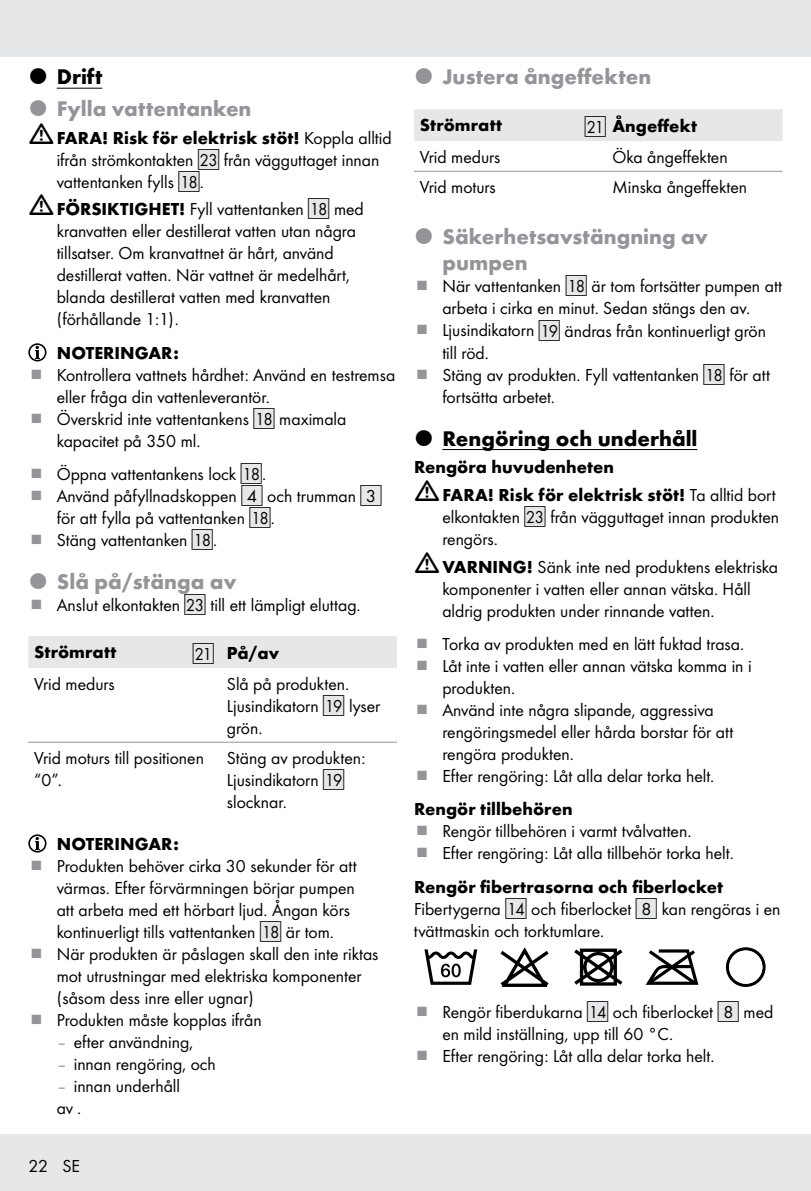
<style>
.page{position:relative;width:811px;height:1191px;background:#fff}
.page>*{position:absolute;margin:0;border:0;box-sizing:border-box;transform-origin:0 0}
.t1{font:700 22px/26px "Futura";color:#939598}
.t2{font:700 22px "Futura";color:#000}
.t3{font:18px/22px "Futura Boo";color:#000}
.t4{font:700 18px/27.6px "Futura";color:#000}
.s1{font-family:"Futura Boo";font-weight:400}
.s2{font-family:"IMP Lidl Num Box";font-size:15.8px;color:#e6e7e8}
.s3{font-family:"IMP Lidl Num Box";font-size:15.8px}
.s4{font-family:"Futura";font-weight:700}
.s5{font-family:"IMP Lidl Num Box";font-weight:400;font-size:15.8px;color:#e6e7e8}
.s6{font-family:"IMP Lidl Num Box";font-weight:400;font-size:15.8px}
.s7{color:#939598}
</style>
<div class="page">
<div style="left:0;top:1134px;width:811px;height:57px;background:#e6e7e8"></div>
<div style="left:0;top:0;width:811px;height:57px;background:#e6e7e8"></div>
<hr style="left:57px;top:88px;width:45px;height:1px;background:#000">
<svg style="left:29px;top:344px;width:17px;height:17px"></svg>
<div style="left:28px;top:343px;width:18px;height:18px;border:2px solid #000;border-radius:50%"></div>
<svg style="left:35px;top:346px;width:5px;height:13px"></svg>
<div style="left:28px;top:636px;width:369px;height:32px;background:#e6e7e8"></div>
<hr style="left:28px;top:741px;width:159px;height:1px;background:#939598">
<hr style="left:187px;top:741px;width:34px;height:1px;background:#939598">
<hr style="left:221px;top:741px;width:176px;height:1px;background:#939598">
<svg style="left:29px;top:835px;width:17px;height:16px"></svg>
<div style="left:28px;top:834px;width:18px;height:18px;border:2px solid #000;border-radius:50%"></div>
<svg style="left:35px;top:837px;width:5px;height:13px"></svg>
<hr style="left:442px;top:449px;width:255px;height:1px;background:#000">
<div style="left:414px;top:109px;width:368px;height:32px;background:#e6e7e8"></div>
<hr style="left:414px;top:171px;width:170px;height:1px;background:#939598">
<svg style="left:584px;top:171px;width:23px;height:1px"></svg>
<hr style="left:607px;top:171px;width:175px;height:1px;background:#939598">
<svg style="left:424px;top:949px;width:53px;height:35px"></svg>
<svg style="left:500px;top:947px;width:48px;height:40px"></svg>
<svg style="left:574px;top:948px;width:48px;height:37px"></svg>
<svg style="left:646px;top:949px;width:52px;height:35px"></svg>
<svg style="left:726px;top:947px;width:39px;height:40px"></svg>
<div style="left:729px;top:950px;width:33px;height:33px;background:#fff;border-radius:50%"></div>
<p class="t2" style="left:57px;top:61px;width:47px">Drift</p>
<p class="t1" style="left:57px;top:94px;width:196px">Fylla vattentanken</p>
<p class="t4" style="left:57px;top:122px;width:336px">FARA! Risk för elektrisk stöt! <span class="s1">Koppla alltid</span></p>
<p class="t3" style="left:57px;top:148px;width:324px">ifrån strömkontakten <span class="s2">[</span><span class="s3">23]</span> från vägguttaget innan vattentanken fylls <span class="s2">[</span><span class="s3">18]</span>.</p>
<p class="t3" style="left:57px;top:197px;width:309px"><span class="s4">FÖRSIKTIGHET!</span> Fyll vattentanken <span class="s2">[</span><span class="s3">18]</span> med kranvatten eller destillerat vatten utan några tillsatser. Om kranvattnet är hårt, använd destillerat vatten. När vattnet är medelhårt, blanda destillerat vatten med kranvatten (förhållande 1:1).</p>
<p class="t4" style="left:57px;top:337px;width:124px">NOTERINGAR:</p>
<p class="t3" style="left:57px;top:363px;width:340px">Kontrollera vattnets hårdhet: Använd en testremsa eller fråga din vattenleverantör.<br>Överskrid inte vattentankens <span class="s2">[</span><span class="s3">18]</span> maximala kapacitet på 350 ml.</p>
<p class="t3" style="left:57px;top:462px;width:327px">Öppna vattentankens lock <span class="s2">[</span><span class="s3">18]</span>.<br>Använd påfyllnadskoppen <span class="s2">[</span><span class="s3">4]</span> och trumman <span class="s2">[</span><span class="s3">3] </span>för att fylla på vattentanken <span class="s2">[</span><span class="s3">18]</span>.<br>Stäng vattentanken <span class="s2">[</span><span class="s3">18]</span>.</p>
<p class="t1" style="left:57px;top:567px;width:181px">Slå på/stänga av</p>
<p class="t3" style="left:57px;top:593px;width:305px">Anslut elkontakten <span class="s2">[</span><span class="s3">23]</span> till ett lämpligt eluttag.</p>
<p class="t4" style="left:34px;top:636px;width:84px">Strömratt</p>
<p class="t4" style="left:193px;top:637px;width:88px"><span class="s5">[</span><span class="s6">21]</span> På/av</p>
<p class="t3" style="left:34px;top:671px;width:82px">Vrid medurs</p>
<p class="t3" style="left:227px;top:671px;width:155px">Slå på produkten.<br>Ljusindikatorn <span class="s2">[</span><span class="s3">19]</span> lyser grön.</p>
<p class="t3" style="left:34px;top:746px;width:171px">Vrid moturs till positionen “0”.</p>
<p class="t3" style="left:227px;top:746px;width:140px">Stäng av produkten:<br>Ljusindikatorn <span class="s2">[</span><span class="s3">19] </span>slocknar.</p>
<p class="t4" style="left:57px;top:828px;width:124px">NOTERINGAR:</p>
<p class="t3" style="left:57px;top:853px;width:323px">Produkten behöver cirka 30 sekunder för att värmas. Efter förvärmningen börjar pumpen<br>att arbeta med ett hörbart ljud. Ångan körs kontinuerligt tills vattentanken <span class="s2">[</span><span class="s3">18]</span> är tom.<br>När produkten är påslagen skall den inte riktas mot utrustningar med elektriska komponenter (såsom dess inre eller ugnar)<br>Produkten måste kopplas ifrån</p>
<p class="t3" style="left:57px;top:1029px;width:138px"><span class="s7">–</span> efter användning,</p>
<p class="t3" style="left:57px;top:1051px;width:161px"><span class="s7">–</span> innan rengöring, och</p>
<p class="t3" style="left:57px;top:1073px;width:125px"><span class="s7">–</span> innan underhåll av .</p>
<p class="t3" style="left:28px;top:1154px;width:53px">22 SE</p>
<p class="t1" style="left:442px;top:62px;width:210px">Justera ångeffekten</p>
<p class="t4" style="left:420px;top:110px;width:84px">Strömratt</p>
<p class="t4" style="left:585px;top:111px;width:114px"><span class="s5">[</span><span class="s6">21]</span> Ångeffekt</p>
<p class="t3" style="left:420px;top:145px;width:82px">Vrid medurs</p>
<p class="t3" style="left:612px;top:145px;width:117px">Öka ångeffekten</p>
<p class="t3" style="left:420px;top:175px;width:78px">Vrid moturs</p>
<p class="t3" style="left:612px;top:175px;width:136px">Minska ångeffekten</p>
<p class="t1" style="left:442px;top:222px;width:267px">Säkerhetsavstängning av pumpen</p>
<p class="t3" style="left:442px;top:274px;width:341px">När vattentanken <span class="s2">[</span><span class="s3">18]</span> är tom fortsätter pumpen att arbeta i cirka en minut. Sedan stängs den av.<br>Ljusindikatorn <span class="s2">[</span><span class="s3">19]</span> ändras från kontinuerligt grön till röd.<br>Stäng av produkten. Fyll vattentanken <span class="s2">[</span><span class="s3">18]</span> för att fortsätta arbetet.</p>
<p class="t2" style="left:442px;top:422px;width:257px">Rengöring och underhåll</p>
<p class="t4" style="left:442px;top:452px;width:335px;text-indent:-28px">Rengöra huvudenheten<br>FARA! Risk för elektrisk stöt! <span class="s1">Ta alltid bort</span></p>
<p class="t3" style="left:442px;top:505px;width:338px">elkontakten <span class="s2">[</span><span class="s3">23]</span> från vägguttaget innan produkten rengörs.</p>
<p class="t3" style="left:442px;top:554px;width:337px"><span class="s4">VARNING!</span> Sänk inte ned produktens elektriska komponenter i vatten eller annan vätska. Håll aldrig produkten under rinnande vatten.</p>
<p class="t3" style="left:442px;top:632px;width:311px">Torka av produkten med en lätt fuktad trasa.<br>Låt inte i vatten eller annan vätska komma in i produkten.<br>Använd inte några slipande, aggressiva rengöringsmedel eller hårda borstar för att rengöra produkten.<br>Efter rengöring: Låt alla delar torka helt.</p>
<p class="t4" style="left:414px;top:794px;width:160px">Rengör tillbehören</p>
<p class="t3" style="left:442px;top:819px;width:293px">Rengör tillbehören i varmt tvålvatten.<br>Efter rengöring: Låt alla tillbehör torka helt.</p>
<p class="t4" style="left:414px;top:871px;width:310px">Rengör fibertrasorna och fiberlocket</p>
<p class="t3" style="left:414px;top:896px;width:368px">Fibertygerna <span class="s2">[</span><span class="s3">14]</span> och fiberlocket <span class="s2">[</span><span class="s3">8]</span> kan rengöras i en tvättmaskin och torktumlare.</p>
<p class="t3" style="left:442px;top:1000px;width:332px">Rengör fiberdukarna <span class="s2">[</span><span class="s3">14]</span> och fiberlocket <span class="s2">[</span><span class="s3">8]</span> med en mild inställning, upp till 60 °C.<br>Efter rengöring: Låt alla delar torka helt.</p>
</div>
